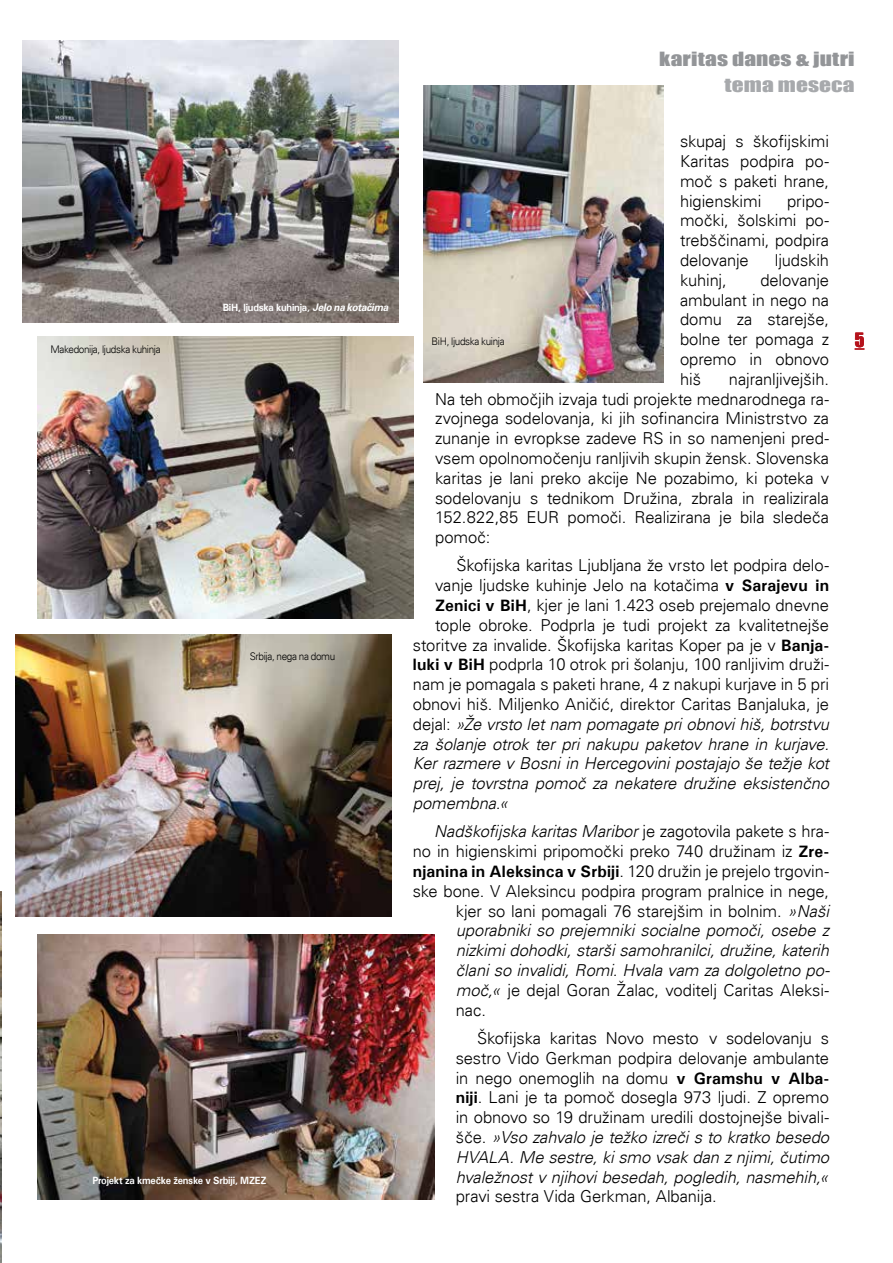
<style>
.page{position:relative;width:893px;height:1263px;background:#fff}
.page>*{position:absolute;margin:0;border:0;box-sizing:border-box;transform-origin:0 0}
.t1{font:18px "Impact";letter-spacing:.005em;color:#939598;scale:1.3 1}
.t2{font:18px "Impact";letter-spacing:.005em;color:#a7a9ac;scale:1.3 1}
.t3{font:18px "Impact";color:#b5121b}
.t4{font:300 16.5px/19.8px "Univers";letter-spacing:-.005em;color:#000;text-align:justify}
.t5{font:italic 300 16.5px "Univers";letter-spacing:-.005em;color:#000}
.t6{font:700 10.5px "Univers";letter-spacing:-.02em;color:#fff;scale:.95 1}
.t7{font:300 10.5px "Univers";letter-spacing:-.035em;color:#000;scale:.95 1}
.s1{font-style:italic}
.s2{font-weight:700}
.s3{font-style:normal}
</style>
<div class="page">
<svg style="left:855px;top:348px;width:9px;height:2px"></svg>
<img style="left:0;top:891px;width:2px;height:372px">
<img style="left:22px;top:40px;width:376px;height:282px">
<img style="left:38px;top:336px;width:376px;height:282px">
<img style="left:16px;top:635px;width:376px;height:282px">
<img style="left:38px;top:935px;width:397px;height:264px">
<img style="left:423px;top:85px;width:240px;height:297px">
<p class="t7" style="left:50px;top:342px;width:118px">Makedonija, ljudska kuhinja</p>
<p class="t6" style="left:223px;top:301px;width:176px">BiH, ljudska kuhinja, <span class="s1">Jelo na kotačima</span></p>
<p class="t7" style="left:250px;top:650px;width:92px">Srbija, nega na domu</p>
<p class="t6" style="left:92px;top:1173px;width:185px">Projekt za kmečke ženske v Srbiji, MZEZ</p>
<p class="t1" style="left:659px;top:45px;width:152px">karitas danes &amp; jutri</p>
<p class="t2" style="left:724px;top:71px;width:102px">tema meseca</p>
<p class="t4" style="left:680px;top:131px;width:151px">skupaj s škofijskimi Karitas podpira po&shy;moč s paketi hrane, higienskimi</p>
<p class="t4" style="left:680px;top:191px;width:151px;text-indent:107px">pripo&shy;močki, šolskimi po&shy;trebščinami, podpira delovanje</p>
<p class="t4" style="left:775px;top:250px;width:56px">ljudskih</p>
<p class="t4" style="left:680px;top:270px;width:151px;text-indent:80px">delovanje ambulant in nego na domu za starejše, bolne ter pomaga z opremo in obnovo hiš</p>
<p class="t4" style="left:680px;top:270px;width:48px">kuhinj,</p>
<p class="t7" style="left:432px;top:335px;width:78px">BiH, ljudska kuinja</p>
<p class="t4" style="left:435px;top:369px;width:395px;text-indent:294px">najranljivejših.<br>Na teh območjih izvaja tudi projekte mednarodnega ra&shy;zvojnega sodelovanja, ki jih sofinancira Ministrstvo za zunanje in evropkse zadeve RS in so namenjeni pred&shy;vsem opolnomočenju ranljivih skupin žensk. Slovenska karitas je lani preko akcije Ne pozabimo, ki poteka v sodelovanju s tednikom Družina, zbrala in realizirala 152.822,85 EUR pomoči. Realizirana je bila sledeča pomoč:</p>
<p class="t4" style="left:456px;top:556px;width:374px">Škofijska karitas Ljubljana že vrsto let podpira delo-</p>
<p class="t4" style="left:435px;top:575px;width:395px">vanje ljudske kuhinje Jelo na kotačima <span class="s2">v Sarajevu in</span></p>
<p class="t4" style="left:435px;top:595px;width:395px"><span class="s2">Zenici v BiH</span>, kjer je lani 1.423 oseb prejemalo dnevne</p>
<p class="t4" style="left:435px;top:615px;width:395px">tople obroke. Podprla je tudi projekt za kvalitetnejše</p>
<p class="t4" style="left:413px;top:635px;width:418px">storitve za invalide. Škofijska karitas Koper pa je v <span class="s2">Banja-</span></p>
<p class="t4" style="left:413px;top:655px;width:418px"><span class="s2">luki v BiH</span> podprla 10 otrok pri šolanju, 100 ranljivim druži-</p>
<p class="t4" style="left:413px;top:674px;width:418px">nam je pomagala s paketi hrane, 4 z nakupi kurjave in 5 pri</p>
<p class="t4" style="left:413px;top:694px;width:418px">obnovi hiš. Miljenko Aničić, direktor Caritas Banjaluka, je</p>
<p class="t5" style="left:413px;top:714px;width:418px"><span class="s3">dejal:</span> »Že vrsto let nam pomagate pri obnovi hiš, botrstvu</p>
<p class="t5" style="left:413px;top:734px;width:418px">za šolanje otrok ter pri nakupu paketov hrane in kurjave.</p>
<p class="t5" style="left:413px;top:754px;width:418px">Ker razmere v Bosni in Hercegovini postajajo še težje kot</p>
<p class="t5" style="left:413px;top:773px;width:418px">prej, je tovrstna pomoč za nekatere družine eksistenčno</p>
<p class="t5" style="left:413px;top:793px;width:97px">pomembna.«</p>
<p class="t5" style="left:434px;top:822px;width:396px">Nadškofijska karitas Maribor <span class="s3">je zagotovila pakete s hra-</span></p>
<p class="t4" style="left:413px;top:841px;width:418px">no in higienskimi pripomočki preko 740 družinam iz <span class="s2">Zre-</span></p>
<p class="t4" style="left:413px;top:861px;width:418px"><span class="s2">njanina in Aleksinca v Srbiji</span>. 120 družin je prejelo trgovin-</p>
<p class="t4" style="left:413px;top:881px;width:418px">ske bone. V Aleksincu podpira program pralnice in nege,</p>
<p class="t4" style="left:456px;top:901px;width:375px">kjer so lani pomagali 76 starejšim in bolnim. <span class="s1">»Naši</span></p>
<p class="t5" style="left:456px;top:921px;width:375px">uporabniki so prejemniki socialne pomoči, osebe z</p>
<p class="t5" style="left:456px;top:940px;width:375px">nizkimi dohodki, starši samohranilci, družine, katerih</p>
<p class="t5" style="left:456px;top:960px;width:376px">člani so invalidi, Romi. Hvala vam za dolgoletno po-</p>
<p class="t4" style="left:456px;top:980px;width:375px"><span class="s1">moč,«</span> je dejal Goran Žalac, voditelj Caritas Aleksi-</p>
<p class="t4" style="left:456px;top:1000px;width:32px">nac.</p>
<p class="t4" style="left:456px;top:1028px;width:375px;text-indent:21px">Škofijska karitas Novo mesto v sodelovanju s sestro Vido Gerkman podpira delovanje ambulante in nego onemoglih na domu <span class="s2">v Gramshu v Alba&shy;niji</span>. Lani je ta pomoč dosegla 973 ljudi. Z opremo in obnovo so 19 družinam uredili dostojnejše bivali&shy;šče. <span class="s1">»Vso zahvalo je težko izreči s to kratko besedo HVALA. Me sestre, ki smo vsak dan z njimi, čutimo hvaležnost v njihovi besedah, pogledih, nasmehih,«</span></p>
<p class="t4" style="left:456px;top:1186px;width:263px">pravi sestra Vida Gerkman, Albanija.</p>
<p class="t3" style="left:855px;top:326px;width:11px">5</p>
</div>
